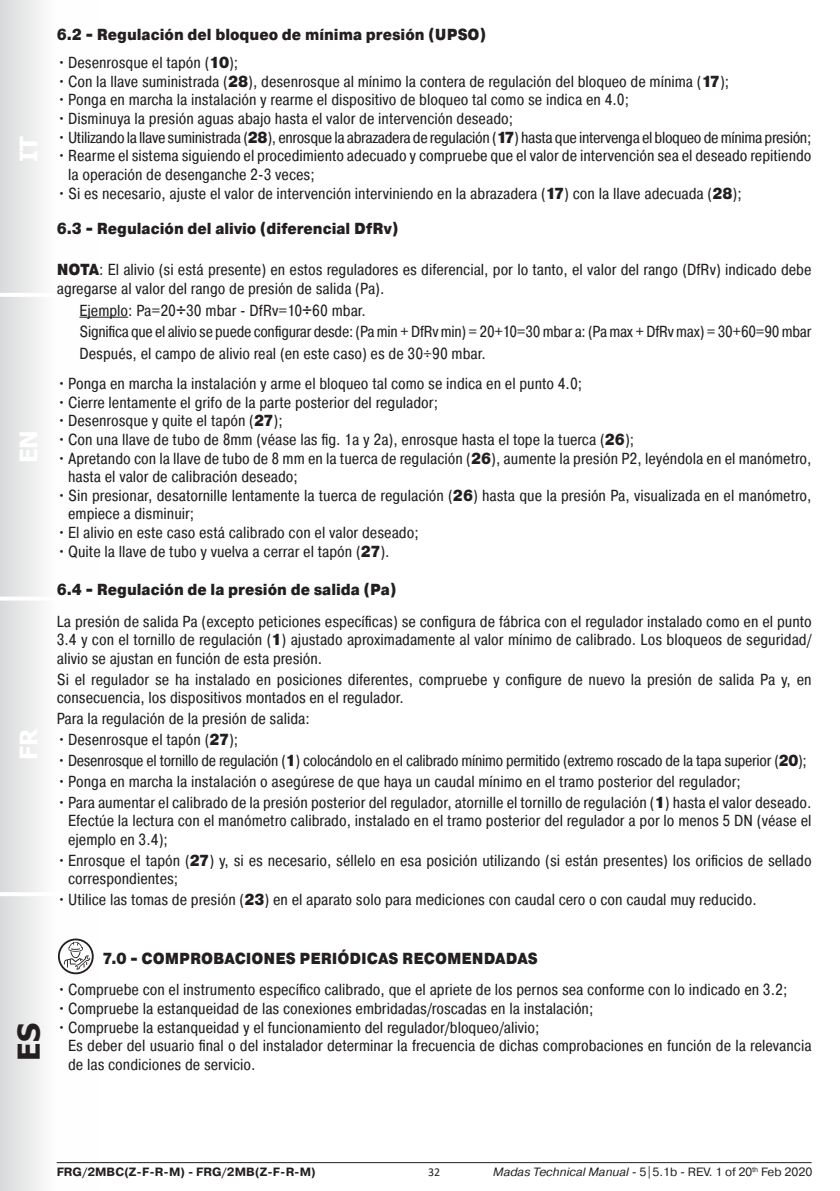
<style>
.page{position:relative;width:840px;height:1191px;background:#fff}
.page>*{position:absolute;margin:0;border:0;box-sizing:border-box;transform-origin:0 0}
.t1{font:700 30px "Tahoma";color:#231f20}
.t2{font:700 24px "Tahoma";color:#fff}
.t3{font:16px/18.6px "Pragmatica Cond";color:#231f20}
.t4{font:16px "Pragmatica Cond";letter-spacing:-.02em;color:#231f20}
.t5{font:900 16px "Pragmatica Cond";color:#231f20}
.t6{font:12px "Pragmatica";color:#231f20}
.t7{font:700 12px "Pragmatica";color:#231f20}
.t8{font:12px "Calibri";color:#231f20}
.s1{font-weight:900}
.s2{font-style:italic}
</style>
<div class="page">
<div style="left:0;top:0;width:99px;height:1191px;background:linear-gradient(to right,#dfe0e1,#fff)"></div>
<hr style="left:0;top:892px;width:96px;height:4px;background:#fff">
<hr style="left:0;top:596px;width:99px;height:4px;background:#fff">
<hr style="left:0;top:293px;width:99px;height:4px;background:#fff">
<hr style="left:57px;top:1162px;width:754px;height:1px;background:#231f20">
<hr style="left:79px;top:317px;width:49px;height:1px;background:#231f20">
<svg style="left:58px;top:938px;width:36px;height:36px"></svg>
<svg style="left:60px;top:940px;width:32px;height:32px"></svg>
<svg style="left:64px;top:942px;width:26px;height:27px"></svg>
<h2 class="t2" style="left:12px;top:162px;width:28px;rotate:-90deg">IT</h2>
<h2 class="t2" style="left:12px;top:463px;width:35px;rotate:-90deg">EN</h2>
<h2 class="t2" style="left:12px;top:760px;width:33px;rotate:-90deg">FR</h2>
<h1 class="t1" style="left:8px;top:1060px;width:39px;rotate:-90deg">ES</h1>
<p class="t5" style="left:57px;top:24px;width:430px">6.2 - Regulación del bloqueo de mínima presión (UPSO)</p>
<p class="t3" style="left:57px;top:53px;width:183px">•Desenrosque el tapón (<span class="s1">10</span>);</p>
<p class="t3" style="left:57px;top:72px;width:673px">•Con la llave suministrada (<span class="s1">28</span>), desenrosque al mínimo la contera de regulación del bloqueo de mínima (<span class="s1">17</span>);</p>
<p class="t3" style="left:57px;top:90px;width:573px">•Ponga en marcha la instalación y rearme el dispositivo de bloqueo tal como se indica en 4.0;</p>
<p class="t3" style="left:57px;top:109px;width:457px">•Disminuya la presión aguas abajo hasta el valor de intervención deseado;</p>
<p class="t4" style="left:57px;top:127px;width:755px">•Utilizando la llave suministrada (<span class="s1">28</span>), enrosque la abrazadera de regulación (<span class="s1">17</span>) hasta que intervenga el bloqueo de mínima presión;</p>
<p class="t3" style="left:68px;top:146px;width:744px;text-indent:-11px">•Rearme el sistema siguiendo el procedimiento adecuado y compruebe que el valor de intervención sea el deseado repitiendo la operación de desenganche 2-3 veces;</p>
<p class="t3" style="left:57px;top:184px;width:686px">•Si es necesario, ajuste el valor de intervención interviniendo en la abrazadera (<span class="s1">17</span>) con la llave adecuada (<span class="s1">28</span>);</p>
<p class="t5" style="left:57px;top:218px;width:343px">6.3 - Regulación del alivio (diferencial DfRv)</p>
<p class="t3" style="left:57px;top:260px;width:755px;line-height:19.2px"><span class="s1">NOTA</span>: El alivio (si está presente) en estos reguladores es diferencial, por lo tanto, el valor del rango (DfRv) indicado debe agregarse al valor del rango de presión de salida (Pa).</p>
<p class="t3" style="left:79px;top:301px;width:288px">Ejemplo: Pa=20<span class="s1">÷</span>30 mbar - DfRv=10<span class="s1">÷</span>60 mbar.</p>
<p class="t3" style="left:79px;top:322px;width:733px">Significa que el alivio se puede configurar desde: (Pa min + DfRv min) = 20+10=30 mbar a: (Pa max + DfRv max) = 30+60=90 mbar</p>
<p class="t3" style="left:79px;top:344px;width:407px">Después, el campo de alivio real (en este caso) es de 30÷90 mbar.</p>
<p class="t3" style="left:57px;top:374px;width:526px">•Ponga en marcha la instalación y arme el bloqueo tal como se indica en el punto 4.0;</p>
<p class="t3" style="left:57px;top:393px;width:382px">•Cierre lentamente el grifo de la parte posterior del regulador;</p>
<p class="t3" style="left:57px;top:411px;width:227px">•Desenrosque y quite el tapón (<span class="s1">27</span>);</p>
<p class="t3" style="left:57px;top:430px;width:578px">•Con una llave de tubo de 8mm (véase las fig. 1a y 2a), enrosque hasta el tope la tuerca (<span class="s1">26</span>);</p>
<p class="t3" style="left:68px;top:449px;width:744px;text-indent:-11px">•Apretando con la llave de tubo de 8 mm en la tuerca de regulación (<span class="s1">26</span>), aumente la presión P2, leyéndola en el manómetro, hasta el valor de calibración deseado;</p>
<p class="t3" style="left:68px;top:486px;width:744px;text-indent:-11px">•Sin presionar, desatornille lentamente la tuerca de regulación (<span class="s1">26</span>) hasta que la presión Pa, visualizada en el manómetro, empiece a disminuir;</p>
<p class="t3" style="left:57px;top:523px;width:363px">•El alivio en este caso está calibrado con el valor deseado;</p>
<p class="t3" style="left:57px;top:542px;width:334px">•Quite la llave de tubo y vuelva a cerrar el tapón (<span class="s1">27</span>).</p>
<p class="t5" style="left:57px;top:579px;width:341px">6.4 - Regulación de la presión de salida (Pa)</p>
<p class="t3" style="left:57px;top:612px;width:756px;text-align:justify">La presión de salida Pa (excepto peticiones específicas) se configura de fábrica con el regulador instalado como en el punto 3.4 y con el tornillo de regulación (<span class="s1">1</span>) ajustado aproximadamente al valor mínimo de calibrado. Los bloqueos de seguridad/ alivio se ajustan en función de esta presión.</p>
<p class="t3" style="left:57px;top:670px;width:756px">Si el regulador se ha instalado en posiciones diferentes, compruebe y configure de nuevo la presión de salida Pa y, en consecuencia, los dispositivos montados en el regulador.</p>
<p class="t3" style="left:57px;top:709px;width:254px">Para la regulación de la presión de salida:</p>
<p class="t3" style="left:57px;top:730px;width:183px">•Desenrosque el tapón (<span class="s1">27</span>);</p>
<p class="t4" style="left:57px;top:750px;width:751px">•Desenrosque el tornillo de regulación (<span class="s1">1</span>) colocándolo en el calibrado mínimo permitido (extremo roscado de la tapa superior (<span class="s1">20</span>);</p>
<p class="t3" style="left:57px;top:772px;width:685px">•Ponga en marcha la instalación o asegúrese de que haya un caudal mínimo en el tramo posterior del regulador;</p>
<p class="t3" style="left:68px;top:793px;width:744px;text-align:justify;text-indent:-11px">•Para aumentar el calibrado de la presión posterior del regulador, atornille el tornillo de regulación (<span class="s1">1</span>) hasta el valor deseado.<br>Efectúe la lectura con el manómetro calibrado, instalado en el tramo posterior del regulador a por lo menos 5 DN (véase el ejemplo en 3.4);</p>
<p class="t3" style="left:68px;top:851px;width:744px;text-indent:-11px">•Enrosque el tapón (<span class="s1">27</span>) y, si es necesario, séllelo en esa posición utilizando (si están presentes) los orificios de sellado correspondientes;</p>
<p class="t3" style="left:57px;top:890px;width:701px">•Utilice las tomas de presión (<span class="s1">23</span>) en el aparato solo para mediciones con caudal cero o con caudal muy reducido.</p>
<p class="t5" style="left:102px;top:948px;width:436px">7.0 - COMPROBACIONES PERIÓDICAS RECOMENDADAS</p>
<p class="t3" style="left:57px;top:980px;width:731px">•Compruebe con el instrumento específico calibrado, que el apriete de los pernos sea conforme con lo indicado en 3.2;</p>
<p class="t3" style="left:57px;top:999px;width:538px">•Compruebe la estanqueidad de las conexiones embridadas/roscadas en la instalación;</p>
<p class="t3" style="left:57px;top:1017px;width:484px">•Compruebe la estanqueidad y el funcionamiento del regulador/bloqueo/alivio;</p>
<p class="t3" style="left:68px;top:1036px;width:744px">Es deber del usuario final o del instalador determinar la frecuencia de dichas comprobaciones en función de la relevancia de las condiciones de servicio.</p>
<p class="t7" style="left:57px;top:1164px;width:260px">FRG/2MBC(Z-F-R-M) - FRG/2MB(Z-F-R-M)</p>
<p class="t6" style="left:493px;top:1164px;width:320px"><span class="s2">Madas Technical Manual</span> - 5|5.1b - REV. 1 of 20<sup>th</sup> Feb 2020</p>
<p class="t8" style="left:428px;top:1163px;width:14px">32</p>
</div>
